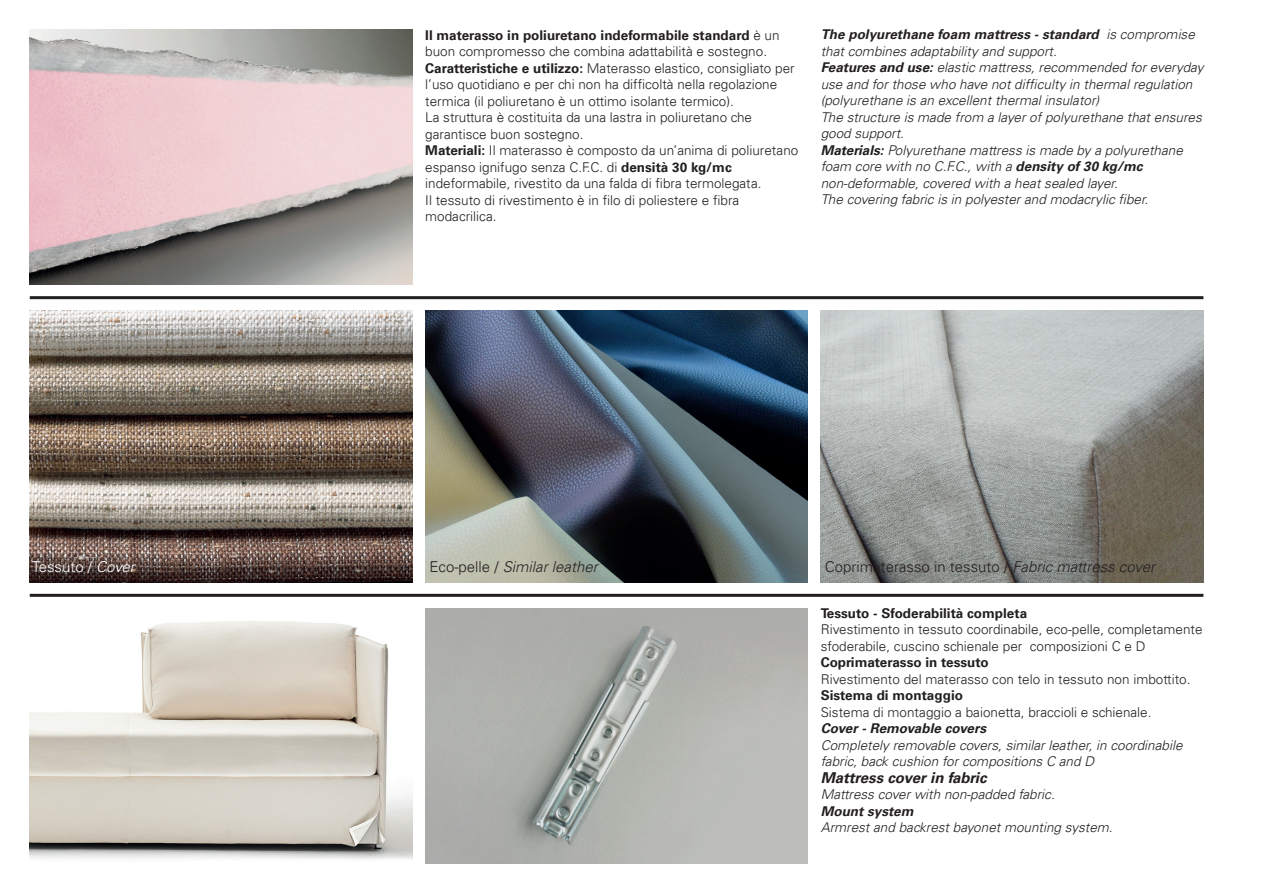
<style>
.page{position:relative;width:1263px;height:893px;background:#fff}
.page>*{position:absolute;margin:0;border:0;box-sizing:border-box;transform-origin:0 0}
.t1{font:300 15px "Univers LT";color:#231f20}
.t2{font:italic 300 15px "Univers LT";color:#231f20}
.t3{font:italic 700 15px "Univers LT";color:#231f20}
.t4{font:300 15px "Univers LT";color:#fff}
.t5{font:300 13.5px/16.5px "Univers LT";color:#231f20}
.t6{font:italic 300 13.5px/16.5px "Univers LT";color:#231f20}
.t7{font:700 13.5px "Univers LT";color:#231f20}
.t8{font:italic 700 13.5px "Univers LT";color:#231f20}
.s1{font-weight:700}
.s2{font-style:italic}
.s3{font-style:normal}
</style>
<div class="page">
<img style="left:425px;top:608px;width:383px;height:255px">
<img style="left:425px;top:310px;width:383px;height:273px">
<img style="left:30px;top:310px;width:382px;height:273px">
<img style="left:30px;top:30px;width:382px;height:255px">
<img style="left:821px;top:310px;width:382px;height:273px">
<img style="left:30px;top:621px;width:382px;height:239px">
<hr style="left:30px;top:594px;width:1173px;height:3px;background:#231f20">
<hr style="left:30px;top:296px;width:1173px;height:3px;background:#231f20">
<p class="t5" style="left:425px;top:26px;width:375px"><span class="s1">Il materasso in poliuretano indeformabile standard</span> è un buon compromesso che combina adattabilità e sostegno.<br><span class="s1">Caratteristiche e utilizzo:</span> Materasso elastico, consigliato per l’uso quotidiano e per chi non ha difficoltà nella regolazione termica (il poliuretano è un ottimo isolante termico).<br>La struttura è costituita da una lastra in poliuretano che garantisce buon sostegno.<br><span class="s1">Materiali:</span> Il materasso è composto da un’anima di poliuretano espanso ignifugo senza C.F.C. di <span class="s1">densità 30 kg/mc </span>indeformabile, rivestito da una falda di fibra termolegata.<br>Il tessuto di rivestimento è in filo di poliestere e fibra modacrilica.</p>
<p class="t6" style="left:821px;top:26px;width:384px"><span class="s1">The polyurethane foam mattress - standard</span> is compromise that combines adaptability and support.<br><span class="s1">Features and use:</span> elastic mattress, recommended for everyday use and for those who have not difficulty in thermal regulation (polyurethane is an excellent thermal insulator)<br>The structure is made from a layer of polyurethane that ensures good support.<br><span class="s1">Materials:</span> Polyurethane mattress is made by a polyurethane foam core with no C.F.C., with a <span class="s1">density of 30 kg/mc </span>non-deformable, covered with a heat sealed layer.<br>The covering fabric is in polyester and modacrylic fiber.</p>
<p class="t4" style="left:32px;top:558px;width:104px">Tessuto / <span class="s2">Cover</span></p>
<p class="t2" style="left:429px;top:558px;width:170px"><span class="s3">Eco-pelle /</span> Similar leather</p>
<p class="t1" style="left:825px;top:558px;width:332px">Coprimaterasso in tessuto / <span class="s2">Fabric mattress cover</span></p>
<p class="t7" style="left:821px;top:605px;width:208px">Tessuto - Sfoderabilità completa</p>
<p class="t5" style="left:821px;top:621px;width:383px">Rivestimento in tessuto coordinabile, eco-pelle, completamente sfoderabile, cuscino schienale per composizioni C e D</p>
<p class="t7" style="left:821px;top:655px;width:169px">Coprimaterasso in tessuto</p>
<p class="t5" style="left:821px;top:671px;width:371px">Rivestimento del materasso con telo in tessuto non imbottito.</p>
<p class="t7" style="left:821px;top:688px;width:144px">Sistema di montaggio</p>
<p class="t5" style="left:821px;top:704px;width:332px">Sistema di montaggio a baionetta, braccioli e schienale.</p>
<p class="t8" style="left:821px;top:721px;width:167px">Cover - Removable covers</p>
<p class="t6" style="left:821px;top:737px;width:363px">Completely removable covers, similar leather, in coordinabile fabric, back cushion for compositions C and D</p>
<p class="t3" style="left:821px;top:769px;width:167px">Mattress cover in fabric</p>
<p class="t6" style="left:821px;top:786px;width:236px">Mattress cover with non-padded fabric.</p>
<p class="t8" style="left:821px;top:803px;width:94px">Mount system</p>
<p class="t6" style="left:821px;top:819px;width:293px">Armrest and backrest bayonet mounting system.</p>
</div>
